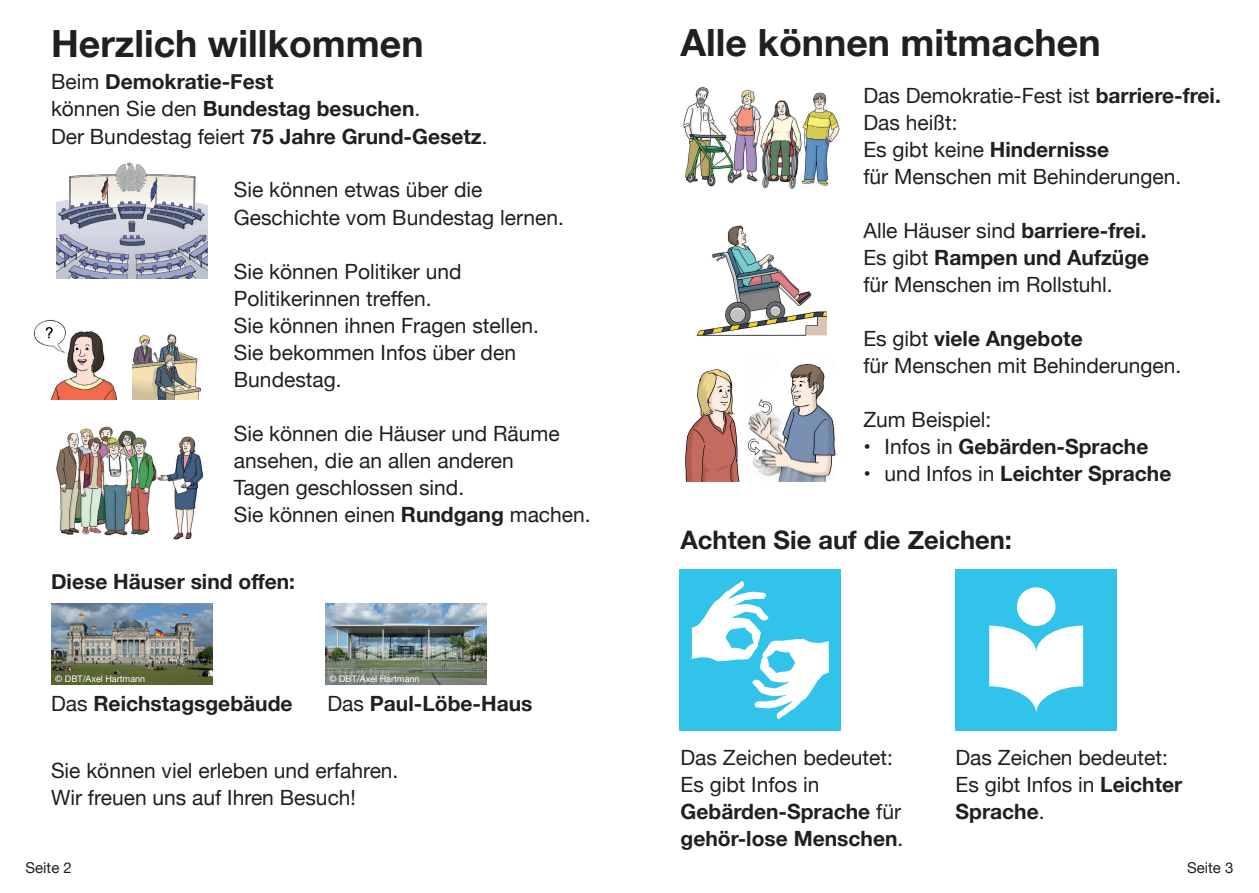
<style>
.page{position:relative;width:1259px;height:893px;background:#fff}
.page>*{position:absolute;margin:0;border:0;box-sizing:border-box;transform-origin:0 0}
.t1{font:700 37.5px "Helvetica Neue";color:#231f20}
.t2{font:700 25.5px "Helvetica Neue";color:#231f20}
.t3{font:21px/27px "Helvetica Neue";color:#231f20}
.t4{font:700 21px/27px "Helvetica Neue";color:#231f20}
.t5{font:15px "Helvetica Neue";color:#231f20}
.t6{font:9px "Helvetica Neue";color:#fff}
.s1{font-weight:400}
.s2{font-weight:700}
</style>
<div class="page">
<img style="left:56px;top:162px;width:151px;height:116px">
<img style="left:56px;top:426px;width:148px;height:114px">
<img style="left:325px;top:603px;width:162px;height:81px">
<img style="left:51px;top:603px;width:162px;height:81px">
<img style="left:696px;top:225px;width:130px;height:111px">
<img style="left:683px;top:86px;width:157px;height:103px">
<img style="left:33px;top:319px;width:85px;height:81px">
<img style="left:133px;top:334px;width:68px;height:66px">
<img style="left:685px;top:364px;width:151px;height:117px">
<div style="left:955px;top:569px;width:161px;height:162px;background:#31c3e9"></div>
<svg style="left:989px;top:626px;width:94px;height:87px"></svg>
<div style="left:1017px;top:587px;width:38px;height:39px;background:#fff;border-radius:50%"></div>
<div style="left:679px;top:569px;width:162px;height:162px;background:#31c3e9"></div>
<svg style="left:692px;top:581px;width:137px;height:138px"></svg>
<h2 class="t1" style="left:51px;top:14px;width:374px">Herzlich willkommen</h2>
<p class="t4" style="left:51px;top:69px;width:371px"><span class="s1">Beim</span> Demokratie-Fest<br><span class="s1">können Sie den</span> Bundestag besuchen<span class="s1">.</span></p>
<p class="t3" style="left:51px;top:124px;width:438px">Der Bundestag feiert <span class="s2">75 Jahre Grund-Gesetz</span>.</p>
<p class="t3" style="left:234px;top:178px;width:331px">Sie können etwas über die<br>Geschichte vom Bundestag lernen.</p>
<p class="t3" style="left:234px;top:259px;width:229px">Sie können Politiker und<br>Politikerinnen treffen.</p>
<p class="t3" style="left:234px;top:313px;width:306px">Sie können ihnen Fragen stellen.</p>
<p class="t3" style="left:234px;top:340px;width:284px">Sie bekommen Infos über den<br>Bundestag.</p>
<p class="t3" style="left:234px;top:421px;width:327px">Sie können die Häuser und Räume ansehen, die an allen anderen<br>Tagen geschlossen sind.</p>
<p class="t3" style="left:234px;top:502px;width:358px">Sie können einen <span class="s2">Rundgang</span> machen.</p>
<h3 class="t4" style="left:51px;top:569px;width:245px">Diese Häuser sind offen:</h3>
<p class="t6" style="left:55px;top:672px;width:91px">© DBT/Axel Hartmann</p>
<p class="t6" style="left:330px;top:672px;width:91px">© DBT/Axel Hartmann</p>
<p class="t4" style="left:51px;top:690px;width:243px"><span class="s1">Das</span> Reichstags gebäude</p>
<p class="t4" style="left:327px;top:690px;width:206px"><span class="s1">Das</span> Paul-Löbe-Haus</p>
<p class="t3" style="left:51px;top:758px;width:349px">Sie können viel erleben und erfahren.<br>Wir freuen uns auf Ihren Besuch!</p>
<p class="t5" style="left:26px;top:856px;width:48px">Seite 2</p>
<h2 class="t1" style="left:680px;top:14px;width:421px">Alle können mitmachen</h2>
<p class="t3" style="left:863px;top:83px;width:359px">Das Demokratie-Fest ist <span class="s2">barriere-frei.</span></p>
<p class="t3" style="left:863px;top:110px;width:319px">Das heißt:<br>Es gibt keine <span class="s2">Hindernisse<br></span>für Menschen mit Behinderungen.</p>
<p class="t3" style="left:863px;top:218px;width:285px">Alle Häuser sind <span class="s2">barriere-frei.</span></p>
<p class="t3" style="left:863px;top:245px;width:287px">Es gibt <span class="s2">Rampen und Aufzüge </span>für Menschen im Rollstuhl.</p>
<p class="t3" style="left:863px;top:326px;width:319px">Es gibt <span class="s2">viele Angebote<br></span>für Menschen mit Behinderungen.</p>
<p class="t3" style="left:863px;top:407px;width:129px">Zum Beispiel:</p>
<p class="t4" style="left:863px;top:434px;width:286px"><span class="s1">• Infos in</span> Gebärden-Sprache</p>
<p class="t4" style="left:863px;top:461px;width:309px"><span class="s1">• und Infos in</span> Leichter Sprache</p>
<p class="t2" style="left:680px;top:520px;width:333px">Achten Sie auf die Zeichen:</p>
<p class="t3" style="left:680px;top:745px;width:224px">Das Zeichen bedeutet:<br>Es gibt Infos in<br><span class="s2">Gebärden-Sprache</span> für <span class="s2">gehör-lose Menschen</span>.</p>
<p class="t3" style="left:955px;top:745px;width:228px">Das Zeichen bedeutet:<br>Es gibt Infos in <span class="s2">Leichter<br>Sprache</span>.</p>
<p class="t5" style="left:1187px;top:856px;width:48px">Seite 3</p>
</div>
